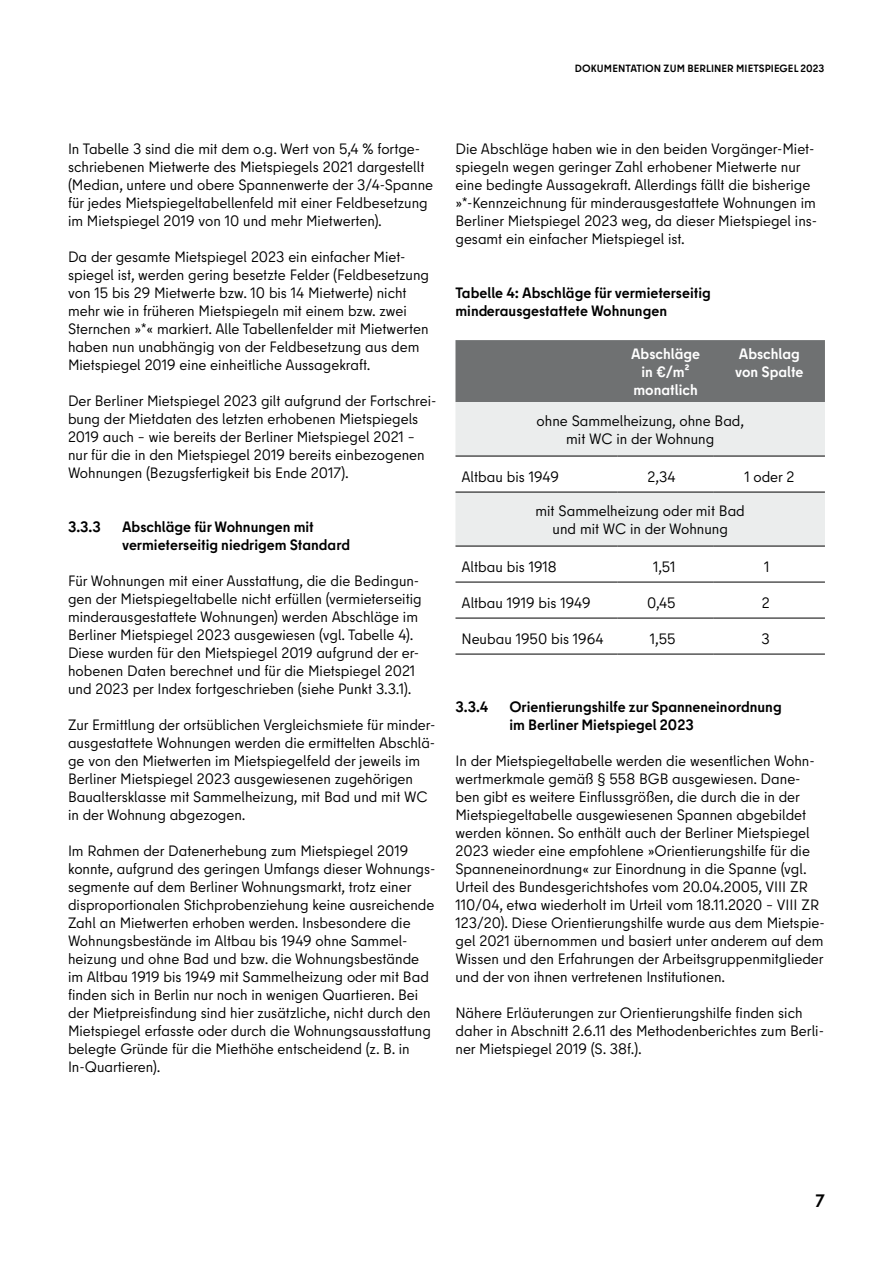
<style>
.page{position:relative;width:893px;height:1263px;background:#fff}
.page>*{position:absolute;margin:0;border:0;box-sizing:border-box;transform-origin:0 0}
.t1{font:700 18px "Berlin Type";color:#000}
.Text_10_12{font:15px/18px "Berlin Type";color:#000}
.Tabelle_Text{font:15px "Berlin Type";color:#000}
.Text_10_12_fett{font:700 15px "Berlin Type";color:#000}
.S4{font:700 15px "Berlin Type";color:#000}
.Tabelle_Head{font:700 15px "Berlin Type";color:#fff}
.t2{font:700 10.5px "Berlin Type";letter-spacing:.01em;color:#000}
</style>
<div class="page">
<div style="left:455px;top:340px;width:370px;height:62px;background:#6f7172"></div>
<svg style="left:455px;top:402px;width:370px;height:144px;fill:#ebeded"></svg>
<hr style="left:455px;top:456px;width:162px;height:1px;background:#000">
<hr style="left:617px;top:456px;width:97px;height:1px;background:#000">
<hr style="left:714px;top:456px;width:111px;height:1px;background:#000">
<hr style="left:455px;top:492px;width:162px;height:1px;background:#000">
<hr style="left:617px;top:492px;width:97px;height:1px;background:#000">
<hr style="left:714px;top:492px;width:111px;height:1px;background:#000">
<hr style="left:455px;top:546px;width:162px;height:1px;background:#000">
<hr style="left:617px;top:546px;width:97px;height:1px;background:#000">
<hr style="left:714px;top:546px;width:111px;height:1px;background:#000">
<hr style="left:455px;top:582px;width:162px;height:1px;background:#000">
<hr style="left:617px;top:582px;width:97px;height:1px;background:#000">
<hr style="left:714px;top:582px;width:111px;height:1px;background:#000">
<hr style="left:455px;top:618px;width:162px;height:1px;background:#000">
<hr style="left:617px;top:618px;width:97px;height:1px;background:#000">
<hr style="left:714px;top:618px;width:111px;height:1px;background:#000">
<hr style="left:455px;top:654px;width:162px;height:1px;background:#000">
<hr style="left:617px;top:654px;width:97px;height:1px;background:#000">
<hr style="left:714px;top:654px;width:111px;height:1px;background:#000">
<p class="t2" style="left:575px;top:61px;width:251px">DOKUMENTATION ZUM BERLINER MIETSPIEGEL 2023</p>
<p class="Text_10_12" style="left:68px;top:140px;width:367px">In Tabelle 3 sind die mit dem o.g. Wert von 5,4 % fortge&shy;schriebenen Mietwerte des Mietspiegels 2021 dargestellt (Median, untere und obere Spannenwerte der 3/4-Spanne für jedes Mietspiegeltabellenfeld mit einer Feldbesetzung im Mietspiegel 2019 von 10 und mehr Mietwerten).</p>
<p class="Text_10_12" style="left:68px;top:248px;width:363px">Da der gesamte Mietspiegel 2023 ein einfacher Miet&shy;spiegel ist, werden gering besetzte Felder (Feldbesetzung von 15 bis 29 Mietwerte bzw. 10 bis 14 Mietwerte) nicht mehr wie in früheren Mietspiegeln mit einem bzw. zwei Sternchen »*« markiert. Alle Tabellenfelder mit Mietwerten haben nun unabhängig von der Feldbesetzung aus dem Mietspiegel 2019 eine einheitliche Aussagekraft.</p>
<p class="Text_10_12" style="left:68px;top:392px;width:370px">Der Berliner Mietspiegel 2023 gilt aufgrund der Fortschrei&shy;bung der Mietdaten des letzten erhobenen Mietspiegels 2019 auch – wie bereits der Berliner Mietspiegel 2021 – nur für die in den Mietspiegel 2019 bereits einbezogenen Wohnungen (Bezugsfertigkeit bis Ende 2017).</p>
<p class="S4" style="left:68px;top:517px;width:34px">3.3.3</p>
<p class="S4" style="left:122px;top:517px;width:193px">Abschläge für Wohnungen mit</p>
<p class="S4" style="left:122px;top:535px;width:230px">vermieterseitig niedrigem Standard</p>
<p class="Text_10_12" style="left:68px;top:572px;width:355px">Für Wohnungen mit einer Ausstattung, die die Bedingun&shy;gen der Mietspiegeltabelle nicht erfüllen (vermieterseitig minderausgestattete Wohnungen) werden Abschläge im Berliner Mietspiegel 2023 ausgewiesen (vgl. Tabelle 4).<br>Diese wurden für den Mietspiegel 2019 aufgrund der er&shy;hobenen Daten berechnet und für die Mietspiegel 2021 und 2023 per Index fortgeschrieben (siehe Punkt 3.3.1).</p>
<p class="Text_10_12" style="left:68px;top:716px;width:369px">Zur Ermittlung der ortsüblichen Vergleichsmiete für minder&shy;ausgestattete Wohnungen werden die ermittelten Abschlä&shy;ge von den Mietwerten im Mietspiegelfeld der jeweils im Berliner Mietspiegel 2023 ausgewiesenen zugehörigen Baualtersklasse mit Sammelheizung, mit Bad und mit WC in der Wohnung abgezogen.</p>
<p class="Text_10_12" style="left:68px;top:842px;width:369px">Im Rahmen der Datenerhebung zum Mietspiegel 2019 konnte, aufgrund des geringen Umfangs dieser Wohnungs&shy;segmente auf dem Berliner Wohnungsmarkt, trotz einer disproportionalen Stichprobenziehung keine ausreichende Zahl an Mietwerten erhoben werden. Insbesondere die Wohnungsbestände im Altbau bis 1949 ohne Sammel&shy;heizung und ohne Bad und bzw. die Wohnungsbestände im Altbau 1919 bis 1949 mit Sammelheizung oder mit Bad finden sich in Berlin nur noch in wenigen Quartieren. Bei der Mietpreisfindung sind hier zusätzliche, nicht durch den Mietspiegel erfasste oder durch die Wohnungsausstattung belegte Gründe für die Miethöhe entscheidend (z. B. in In-Quartieren).</p>
<p class="Text_10_12" style="left:455px;top:140px;width:363px">Die Abschläge haben wie in den beiden Vorgänger-Miet&shy;spiegeln wegen geringer Zahl erhobener Mietwerte nur eine bedingte Aussagekraft. Allerdings fällt die bisherige »*-Kennzeichnung für minderausgestattete Wohnungen im Berliner Mietspiegel 2023 weg, da dieser Mietspiegel ins&shy;gesamt ein einfacher Mietspiegel ist.</p>
<p class="Text_10_12_fett" style="left:455px;top:283px;width:257px">Tabelle 4: Abschläge für vermieterseitig</p>
<p class="Text_10_12_fett" style="left:455px;top:301px;width:213px">minderausgestattete Wohnungen</p>
<p class="Tabelle_Head" style="left:631px;top:344px;width:71px">Abschläge</p>
<p class="Tabelle_Head" style="left:641px;top:362px;width:50px">in €/m²</p>
<p class="Tabelle_Head" style="left:633px;top:380px;width:66px">monatlich</p>
<p class="Tabelle_Head" style="left:739px;top:344px;width:63px">Abschlag</p>
<p class="Tabelle_Head" style="left:735px;top:362px;width:70px">von Spalte</p>
<p class="Tabelle_Text" style="left:537px;top:411px;width:209px">ohne Sammelheizung, ohne Bad,</p>
<p class="Tabelle_Text" style="left:566px;top:429px;width:149px">mit WC in der Wohnung</p>
<p class="Tabelle_Text" style="left:461px;top:467px;width:99px">Altbau bis 1949</p>
<p class="Tabelle_Text" style="left:647px;top:467px;width:30px">2,34</p>
<p class="Tabelle_Text" style="left:744px;top:467px;width:52px">1 oder 2</p>
<p class="Tabelle_Text" style="left:536px;top:501px;width:211px">mit Sammelheizung oder mit Bad</p>
<p class="Tabelle_Text" style="left:553px;top:519px;width:177px">und mit WC in der Wohnung</p>
<p class="Tabelle_Text" style="left:461px;top:557px;width:97px">Altbau bis 1918</p>
<p class="Tabelle_Text" style="left:653px;top:557px;width:24px">1,51</p>
<p class="Tabelle_Text" style="left:764px;top:557px;width:7px">1</p>
<p class="Tabelle_Text" style="left:461px;top:593px;width:131px">Altbau 1919 bis 1949</p>
<p class="Tabelle_Text" style="left:647px;top:593px;width:30px">0,45</p>
<p class="Tabelle_Text" style="left:762px;top:593px;width:9px">2</p>
<p class="Tabelle_Text" style="left:461px;top:629px;width:143px">Neubau 1950 bis 1964</p>
<p class="Tabelle_Text" style="left:650px;top:629px;width:27px">1,55</p>
<p class="Tabelle_Text" style="left:761px;top:629px;width:10px">3</p>
<p class="Text_10_12_fett" style="left:455px;top:697px;width:34px">3.3.4</p>
<p class="Text_10_12_fett" style="left:509px;top:697px;width:274px">Orientierungshilfe zur Spanneneinordnung</p>
<p class="Text_10_12_fett" style="left:509px;top:715px;width:186px">im Berliner Mietspiegel 2023</p>
<p class="Text_10_12" style="left:455px;top:752px;width:371px">In der Mietspiegeltabelle werden die wesentlichen Wohn&shy;wertmerkmale gemäß § 558 BGB ausgewiesen. Dane&shy;ben gibt es weitere Einflussgrößen, die durch die in der Mietspiegeltabelle ausgewiesenen Spannen abgebildet werden können. So enthält auch der Berliner Mietspiegel 2023 wieder eine empfohlene »Orientierungshilfe für die Spanneneinordnung« zur Einordnung in die Spanne (vgl.<br>Urteil des Bundesgerichtshofes vom 20.04.2005, VIII ZR 110/04, etwa wiederholt im Urteil vom 18.11.2020 – VIII ZR 123/20). Diese Orientierungshilfe wurde aus dem Mietspie&shy;gel 2021 übernommen und basiert unter anderem auf dem Wissen und den Erfahrungen der Arbeitsgruppenmitglieder und der von ihnen vertretenen Institutionen.</p>
<p class="Text_10_12" style="left:455px;top:1004px;width:370px">Nähere Erläuterungen zur Orientierungshilfe finden sich daher in Abschnitt 2.6.11 des Methodenberichtes zum Berli&shy;ner Mietspiegel 2019 (S. 38f.).</p>
<p class="t1" style="left:816px;top:1189px;width:11px">7</p>
</div>
